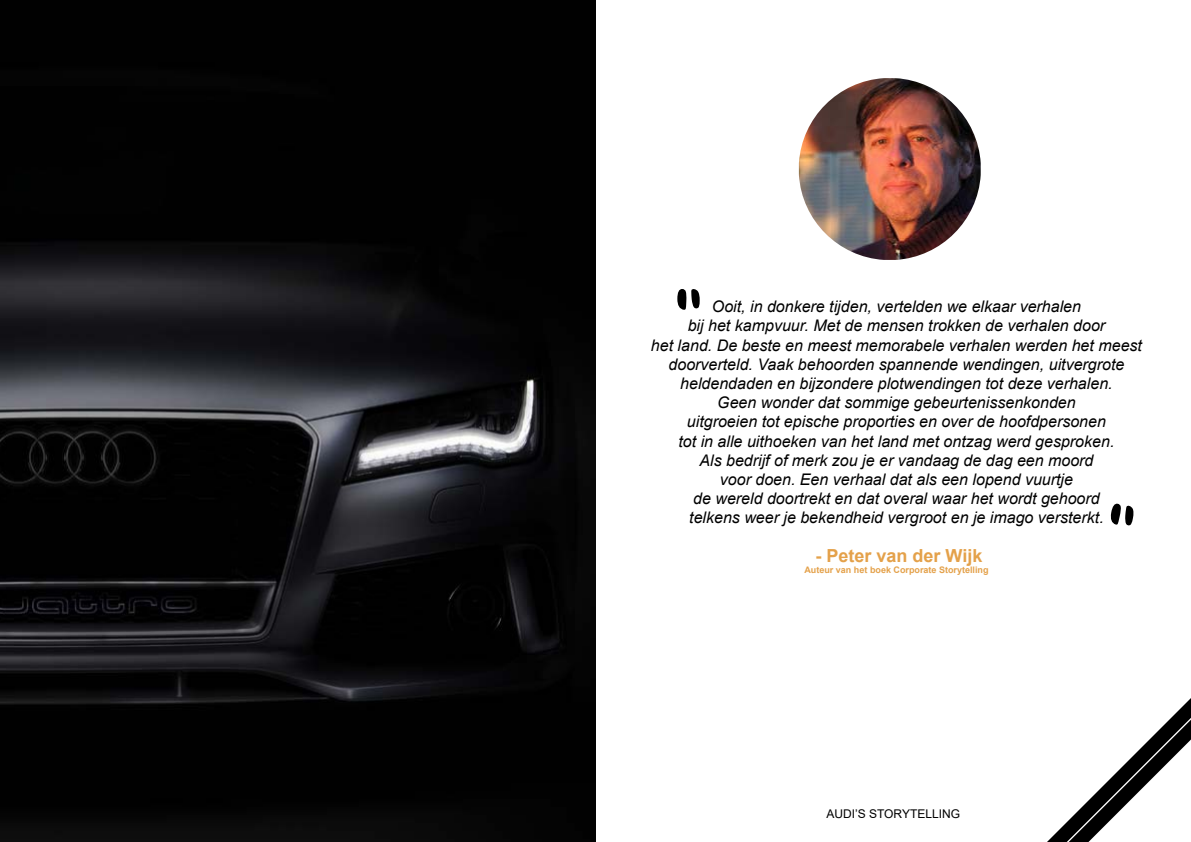
<style>
.page{position:relative;width:1191px;height:842px;background:#fff}
.page>*{position:absolute;margin:0;border:0;box-sizing:border-box;transform-origin:0 0}
.t1{font:134px "A Swirl Velvet";color:#000}
.t2{font:700 18px "Arial";color:#e4a14a}
.t3{font:italic 16px/19.2px "Arial";color:#000;text-align:center}
.t4{font:12px "Arial";color:#000}
.t5{font:700 9px "Arial";color:#e4a14a}
</style>
<div class="page">
<img style="left:0;top:0;width:595px;height:842px">
<img style="left:799px;top:78px;width:181px;height:182px">
<svg style="left:1047px;top:698px;width:144px;height:144px"></svg>
<h1 class="t1" style="left:676px;top:273px;width:27px">“</h1>
<p class="t3" style="left:651px;top:297px;width:492px">Ooit, in donkere tijden, vertelden we elkaar verhalen<br>bij het kampvuur. Met de mensen trokken de verhalen door<br>het land. De beste en meest memorabele verhalen werden het meest doorverteld. Vaak behoorden spannende wendingen, uitvergrote heldendaden en bijzondere plotwendingen tot deze verhalen.<br>Geen wonder dat sommige gebeurtenissenkonden<br>uitgroeien tot epische proporties en over de hoofdpersonen<br>tot in alle uithoeken van het land met ontzag werd gesproken.<br>Als bedrijf of merk zou je er vandaag de dag een moord<br>voor doen. Een verhaal dat als een lopend vuurtje<br>de wereld doortrekt en dat overal waar het wordt gehoord<br>telkens weer je bekendheid vergroot en je imago versterkt.</p>
<p class="t2" style="left:815px;top:543px;width:168px">- Peter van der Wijk</p>
<p class="t5" style="left:804px;top:563px;width:186px">Auteur van het boek Corporate Storytelling</p>
<p class="t4" style="left:826px;top:805px;width:135px">AUDI’S STORYTELLING</p>
</div>
